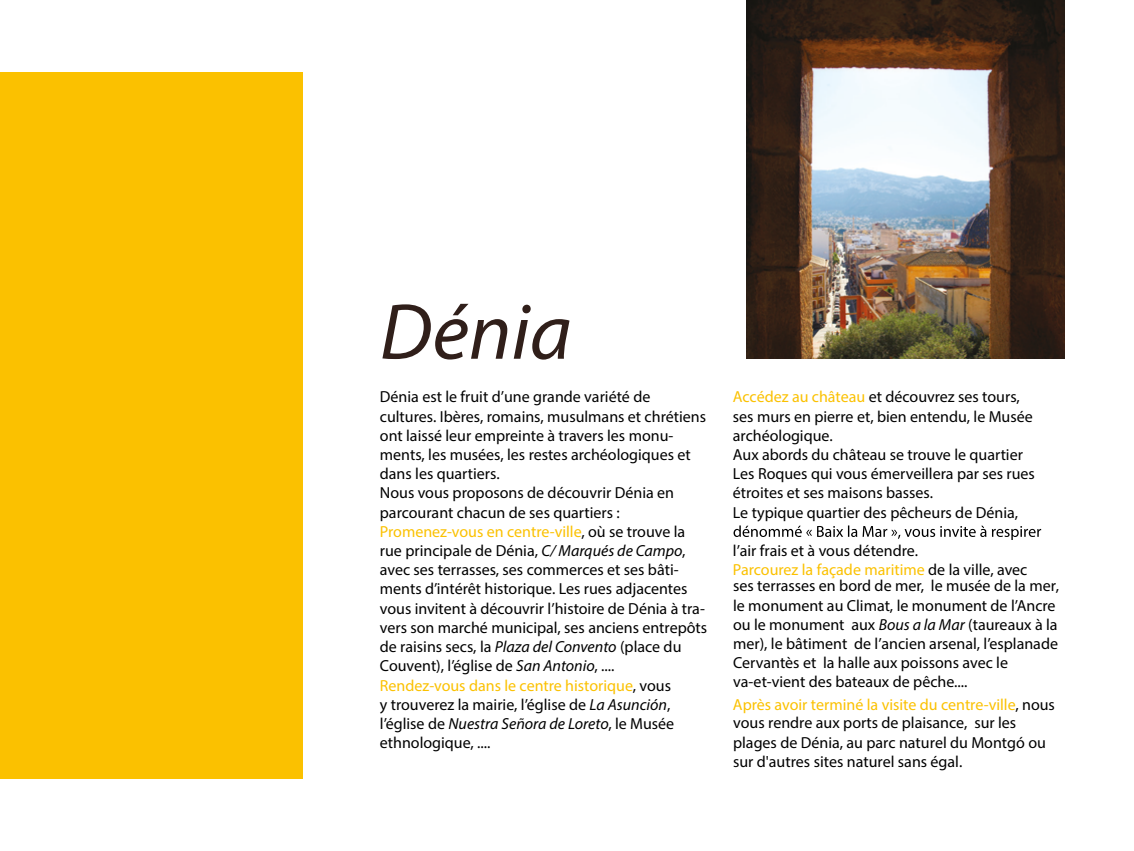
<style>
.page{position:relative;width:1134px;height:851px;background:#fff}
.page>*{position:absolute;margin:0;border:0;box-sizing:border-box;transform-origin:0 0}
.t1{font:italic 80px "Myriad Pro";color:#301f1a}
.t2{font:16px/19.2px "Myriad Pro";color:#000}
.t3{font:16px "Myriad Pro";color:#fbc100}
.s1{color:#fbc100}
.s2{font-style:italic}
.s3{color:#000}
</style>
<div class="page">
<svg style="left:733px;top:525px;width:308px;height:15px"></svg>
<div style="left:0;top:72px;width:302px;height:706px;background:#fbc100"></div>
<img style="left:747px;top:0;width:317px;height:358px">
<h1 class="t1" style="left:380px;top:282px;width:193px">Dénia</h1>
<p class="t2" style="left:380px;top:387px;width:329px">Dénia est le fruit d’une grande variété de cultures. Ibères, romains, musulmans et chrétiens ont laissé leur empreinte à travers les monu&shy;ments, les musées, les restes archéologiques et dans les quartiers.<br>Nous vous proposons de découvrir Dénia en parcourant chacun de ses quartiers :<br><span class="s1">Promenez-vous en centre-ville</span>, où se trouve la rue principale de Dénia, <span class="s2">C/ Marqués de Campo</span>, avec ses terrasses, ses commerces et ses bâti&shy;ments d’intérêt historique. Les rues adjacentes vous invitent à découvrir l’histoire de Dénia à tra&shy;vers son marché municipal, ses anciens entrepôts de raisins secs, la <span class="s2">Plaza del Convento</span> (place du Couvent), l’église de <span class="s2">San Antonio</span>, ....<br><span class="s1">Rendez-vous dans le centre historique</span>, vous<br>y trouverez la mairie, l’église de <span class="s2">La Asunción</span>, l’église de <span class="s2">Nuestra Señora de Loreto</span>, le Musée ethnologique, ....</p>
<p class="t2" style="left:733px;top:387px;width:303px"><span class="s1">Accédez au château</span> et découvrez ses tours, ses murs en pierre et, bien entendu, le Musée archéologique.<br>Aux abords du château se trouve le quartier Les Roques qui vous émerveillera par ses rues étroites et ses maisons basses.<br>Le typique quartier des pêcheurs de Dénia,</p>
<p class="t2" style="left:733px;top:540px;width:296px">l’air frais et à vous détendre.<br><span class="s1">Parcourez la façade maritime</span> de la ville, avec</p>
<p class="t2" style="left:733px;top:576px;width:328px">ses terrasses en bord de mer, le musée de la mer, le monument au Climat, le monument de l’Ancre ou le monument aux <span class="s2">Bous a la Mar</span> (taureaux à la mer), le bâtiment de l’ancien arsenal, l’esplanade Cervantès et la halle aux poissons avec le va-et-vient des bateaux de pêche....</p>
<p class="t2" style="left:733px;top:713px;width:314px">vous rendre aux ports de plaisance, sur les plages de Dénia, au parc naturel du Montgó ou sur d'autres sites naturel sans égal.</p>
<p class="t3" style="left:733px;top:694px;width:323px">Après avoir terminé la visite du centre-ville<span class="s3">, nous</span></p>
</div>
